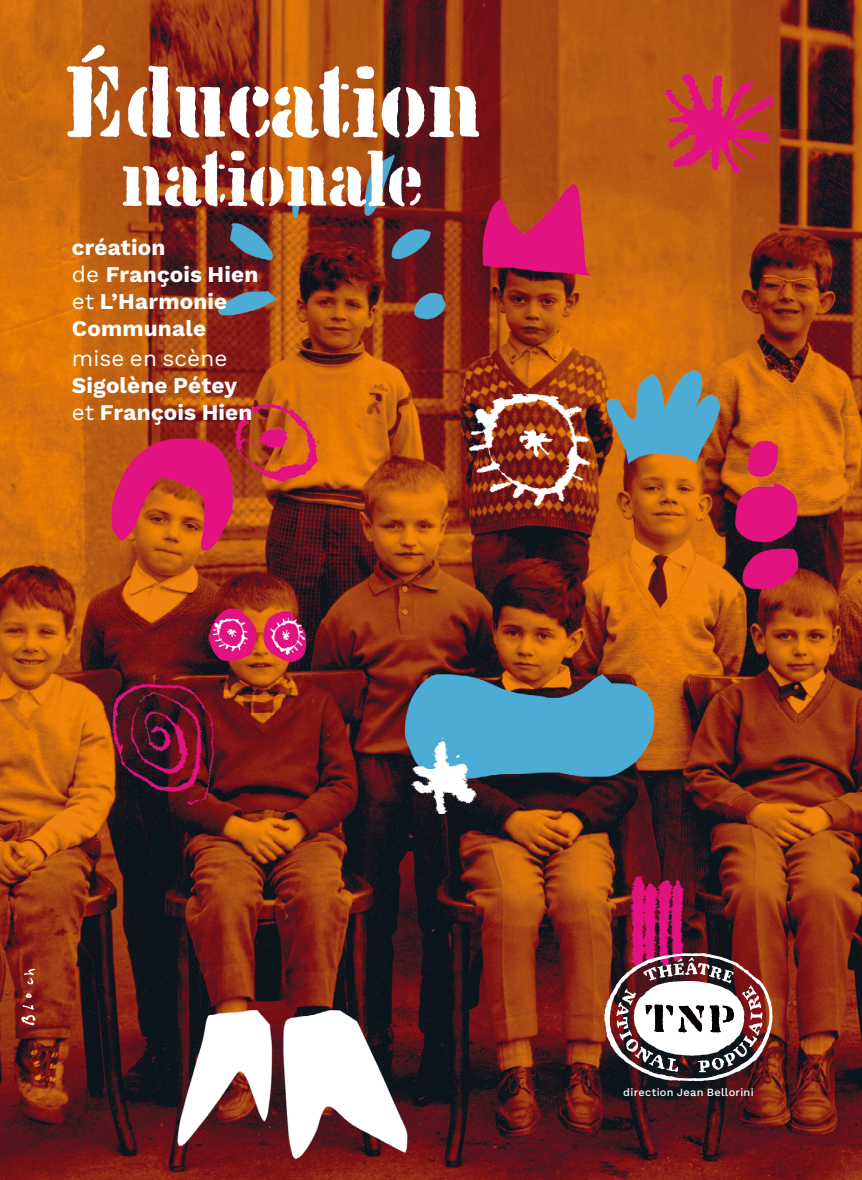
<style>
.page{position:relative;width:862px;height:1180px;background:#fff}
.page>*{position:absolute;margin:0;border:0;box-sizing:border-box;transform-origin:0 0}
.t1{font:101.25px "Chaillot";letter-spacing:-.03em;color:#fff}
.t2{font:78.75px "Chaillot";letter-spacing:-.03em;color:#fff}
.t3{font:700 22.5px/27px "Work Sans";letter-spacing:.005em;color:#fff}
.t4{font:22.5px "Work Sans";letter-spacing:.005em;color:#fff}
.t5{font:500 11.03px "Work Sans";letter-spacing:.025em;color:#fff}
.s1{font-weight:400}
</style>
<div class="page">
<img style="left:0;top:0;width:861px;height:1180px">
<svg style="left:604px;top:953px;width:168px;height:128px"></svg>
<img style="left:15px;top:963px;width:26px;height:68px">
<h1 class="t1" style="left:64px;top:43px;width:420px">Éducation</h1>
<h2 class="t2" style="left:119px;top:132px;width:305px">nationale</h2>
<p class="t3" style="left:72px;top:233px;width:188px">création<br><span class="s1">de</span> François Hien <span class="s1">et</span> L’Harmonie<br>Communale</p>
<p class="t4" style="left:72px;top:342px;width:157px">mise en scène</p>
<p class="t3" style="left:72px;top:371px;width:182px">Sigolène Pétey <span class="s1">et</span> François Hien</p>
<p class="t5" style="left:623px;top:1083px;width:132px">direction Jean Bellorini</p>
</div>
